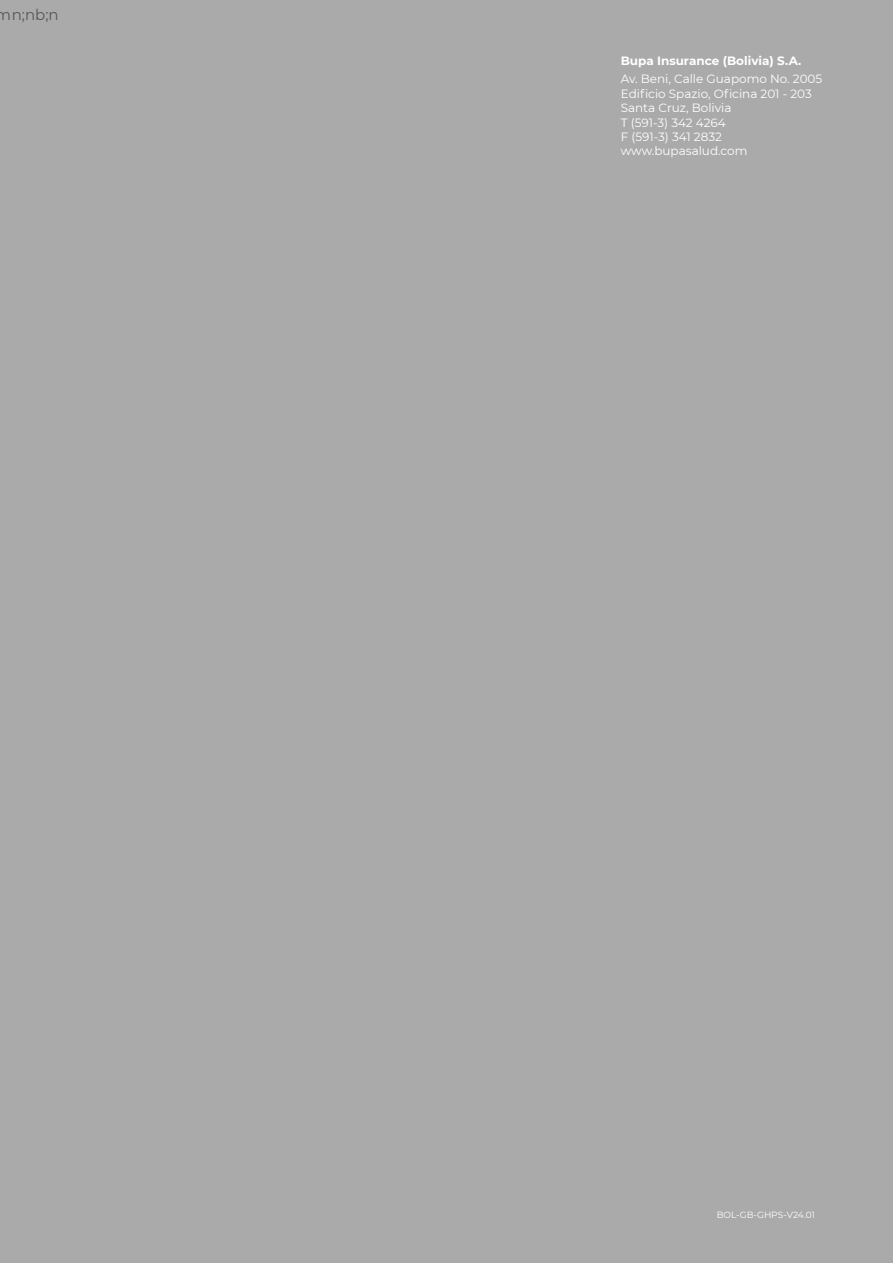
<style>
.page{position:relative;width:893px;height:1263px;background:#aaa}
.page>*{position:absolute;margin:0;border:0;box-sizing:border-box;transform-origin:0 0}
.t1{font:15px "Montserrat";color:#555}
.t2{font:12px/14.4px "Montserrat";color:#fff}
.t3{font:700 12px "Montserrat";color:#fff}
.t4{font:9px "Montserrat";color:#fff}
</style>
<div class="page">
<p class="t1" style="left:-4px;top:4px;width:64px">mn;nb;n</p>
<p class="t3" style="left:621px;top:52px;width:182px">Bupa Insurance (Bolivia) S.A.</p>
<p class="t2" style="left:621px;top:71px;width:203px">Av. Beni, Calle Guapomo No. 2005<br>Edificio Spazio, Oficina 201 - 203<br>Santa Cruz, Bolivia<br>T (591-3) 342 4264<br>F (591-3) 341 2832 www.bupasalud.com</p>
<p class="t4" style="left:717px;top:1208px;width:100px">BOL-GB-GHPS-V24.01</p>
</div>
